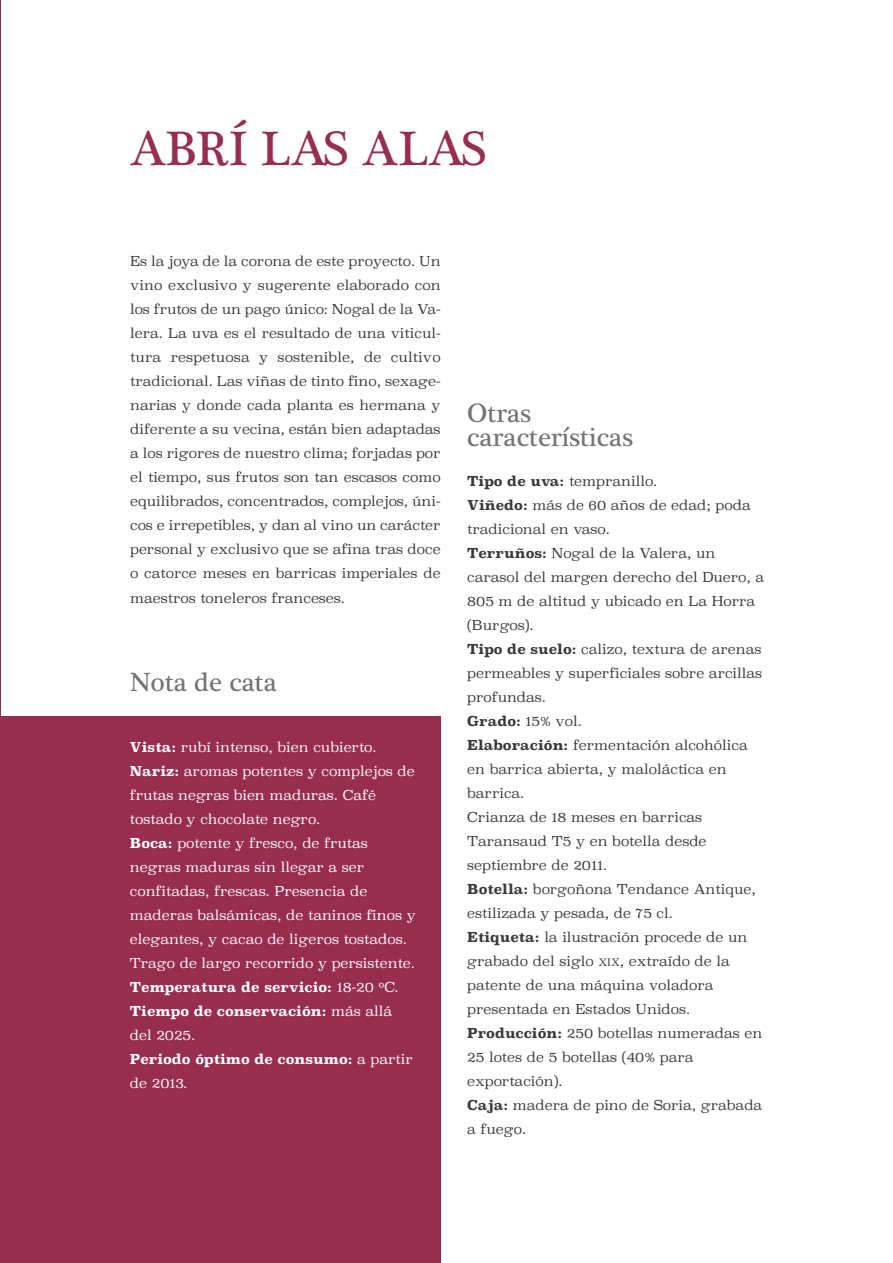
<style>
.page{position:relative;width:893px;height:1263px;background:#fff}
.page>*{position:absolute;margin:0;border:0;box-sizing:border-box;transform-origin:0 0}
.t1{font:49.5px "Plantagenet Cherokee";color:#982e4f}
.t2{font:27px/24px "Plantagenet Cherokee";color:#747475}
.t3{font:300 13.5px/24px "Superclarendon";color:#39383a;text-align:justify}
.t4{font:300 13.5px/24px "Superclarendon";color:#fff}
.s1{font-weight:700}
.s2{font-size:10.2px}
</style>
<div class="page">
<div style="left:1px;top:717px;width:440px;height:546px;background:#982e4f"></div>
<hr style="left:0;top:0;width:1px;height:1263px;background:#982e4f">
<h1 class="t1" style="left:130px;top:120px;width:358px">ABRÍ LAS ALAS</h1>
<p class="t3" style="left:130px;top:251px;width:312px">Es la joya de la corona de este proyecto. Un vino exclusivo y sugerente elaborado con los frutos de un pago único: Nogal de la Va&shy;lera. La uva es el resultado de una viticul&shy;tura respetuosa y sostenible, de cultivo tradicional. Las viñas de tinto fino, sexage&shy;narias y donde cada planta es hermana y diferente a su vecina, están bien adaptadas a los rigores de nuestro clima; forjadas por el tiempo, sus frutos son tan escasos como equilibrados, concentrados, complejos, úni&shy;cos e irrepetibles, y dan al vino un carácter personal y exclusivo que se afina tras doce o catorce meses en barricas imperiales de maestros toneleros franceses.</p>
<h2 class="t2" style="left:130px;top:670px;width:149px">Nota de cata</h2>
<p class="t4" style="left:130px;top:736px;width:287px"><span class="s1">Vista:</span> rubí intenso, bien cubierto.<br><span class="s1">Nariz:</span> aromas potentes y complejos de frutas negras bien maduras. Café tostado y chocolate negro.<br><span class="s1">Boca:</span> potente y fresco, de frutas negras maduras sin llegar a ser confitadas, frescas. Presencia de maderas balsámicas, de taninos finos y elegantes, y cacao de ligeros tostados.<br>Trago de largo recorrido y persistente.<br><span class="s1">Temperatura de servicio:</span> 18-20 ºC.<br><span class="s1">Tiempo de conservación:</span> más allá del 2025.<br><span class="s1">Periodo óptimo de consumo:</span> a partir de 2013.</p>
<h2 class="t2" style="left:467px;top:402px;width:167px">Otras características</h2>
<p class="t3" style="left:467px;top:471px;width:299px;text-align:left"><span class="s1">Tipo de uva:</span> tempranillo.<br><span class="s1">Viñedo:</span> más de 60 años de edad; poda tradicional en vaso.<br><span class="s1">Terruños:</span> Nogal de la Valera, un carasol del margen derecho del Duero, a<br>805 m de altitud y ubicado en La Horra (Burgos).<br><span class="s1">Tipo de suelo:</span> calizo, textura de arenas permeables y superficiales sobre arcillas profundas.<br><span class="s1">Grado:</span> 15% vol.<br><span class="s1">Elaboración:</span> fermentación alcohólica en barrica abierta, y maloláctica en barrica.<br>Crianza de 18 meses en barricas<br>Taransaud T5 y en botella desde septiembre de 2011.<br><span class="s1">Botella:</span> borgoñona Tendance Antique, estilizada y pesada, de 75 cl.<br><span class="s1">Etiqueta:</span> la ilustración procede de un grabado del siglo <span class="s2">XIX</span>, extraído de la patente de una máquina voladora presentada en Estados Unidos.<br><span class="s1">Producción:</span> 250 botellas numeradas en<br>25 lotes de 5 botellas (40% para exportación).<br><span class="s1">Caja:</span> madera de pino de Soria, grabada a fuego.</p>
</div>
